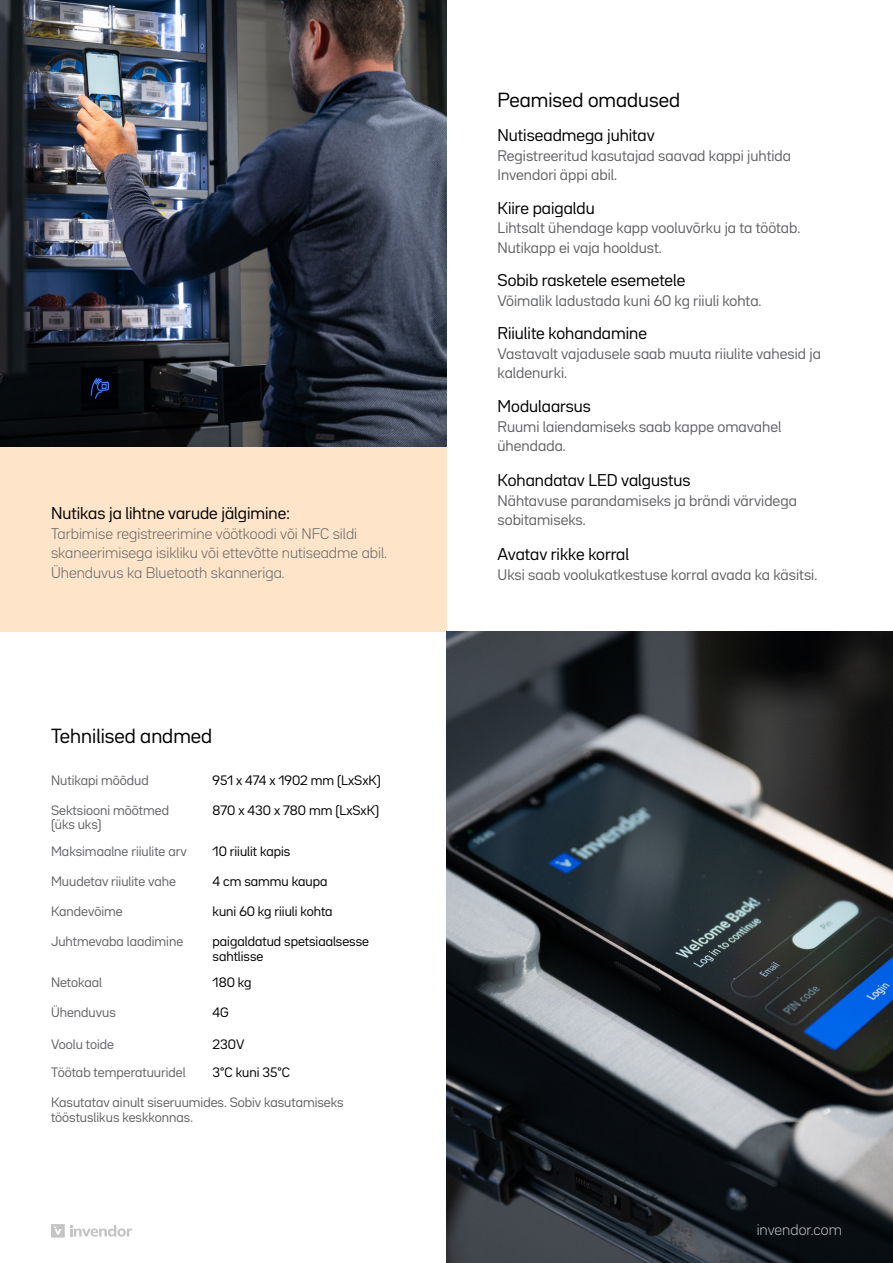
<style>
.page{position:relative;width:893px;height:1263px;background:#fff}
.page>*{position:absolute;margin:0;border:0;box-sizing:border-box;transform-origin:0 0}
.t1{font:18px "Bw Seido Raw";color:#000}
.t2{font:15px "Bw Seido Raw";color:#000}
.t3{font:13.5px/19.5px "Bw Seido Raw";color:#626366}
.t4{font:300 13.5px/19.5px "Bw Seido Raw";color:#626366}
.t5{font:300 13.5px "Bw Seido Raw";color:#c4c4c5}
.t6{font:12px/14.4px "Bw Seido Raw";color:#626366}
.t7{font:12px/14.4px "Bw Seido Raw";color:#000}
</style>
<div class="page">
<div style="left:0;top:446px;width:446px;height:185px;background:#fee4c9"></div>
<img style="left:0;top:0;width:446px;height:446px">
<img style="left:446px;top:631px;width:447px;height:632px">
<svg style="left:51px;top:1224px;width:81px;height:13px"></svg>
<p class="t2" style="left:51px;top:504px;width:240px">Nutikas ja lihtne varude jälgimine:</p>
<p class="t4" style="left:51px;top:524px;width:337px">Tarbimise registreerimine vöötkoodi või NFC sildi skaneerimisega isikliku või ettevõtte nutiseadme abil.<br>Ühenduvus ka Bluetooth skanneriga.</p>
<p class="t1" style="left:51px;top:724px;width:163px">Tehnilised andmed</p>
<p class="t6" style="left:51px;top:773px;width:99px">Nutikapi mõõdud</p>
<p class="t7" style="left:213px;top:773px;width:170px">951 x 474 x 1902 mm (LxSxK)</p>
<p class="t6" style="left:51px;top:803px;width:120px">Sektsiooni mõõtmed</p>
<p class="t6" style="left:51px;top:817px;width:52px">(üks uks)</p>
<p class="t7" style="left:213px;top:803px;width:168px">870 x 430 x 780 mm (LxSxK)</p>
<p class="t6" style="left:51px;top:844px;width:137px">Maksimaalne riiulite arv</p>
<p class="t7" style="left:213px;top:844px;width:79px">10 riiulit kapis</p>
<p class="t6" style="left:51px;top:874px;width:126px">Muudetav riiulite vahe</p>
<p class="t7" style="left:213px;top:874px;width:116px">4 cm sammu kaupa</p>
<p class="t6" style="left:51px;top:904px;width:73px">Kandevõime</p>
<p class="t7" style="left:213px;top:904px;width:122px">kuni 60 kg riiuli kohta</p>
<p class="t6" style="left:51px;top:934px;width:134px">Juhtmevaba laadimine</p>
<p class="t7" style="left:213px;top:934px;width:158px">paigaldatud spetsiaalsesse sahtlisse</p>
<p class="t6" style="left:51px;top:975px;width:53px">Netokaal</p>
<p class="t7" style="left:213px;top:975px;width:40px">180 kg</p>
<p class="t6" style="left:51px;top:1005px;width:66px">Ühenduvus</p>
<p class="t7" style="left:213px;top:1005px;width:18px">4G</p>
<p class="t6" style="left:51px;top:1037px;width:65px">Voolu toide</p>
<p class="t7" style="left:213px;top:1037px;width:33px">230V</p>
<p class="t6" style="left:51px;top:1065px;width:136px">Töötab temperatuuridel</p>
<p class="t7" style="left:213px;top:1065px;width:79px">3°C kuni 35°C</p>
<p class="t6" style="left:51px;top:1095px;width:294px">Kasutatav ainult siseruumides. Sobiv kasutamiseks tööstuslikus keskkonnas.</p>
<p class="t1" style="left:497px;top:88px;width:184px">Peamised omadused</p>
<p class="t2" style="left:497px;top:125px;width:159px">Nutiseadmega juhitav</p>
<p class="t3" style="left:497px;top:145px;width:295px">Registreeritud kasutajad saavad kappi juhtida<br>Invendori äppi abil.</p>
<p class="t2" style="left:497px;top:198px;width:99px">Kiire paigaldu</p>
<p class="t3" style="left:497px;top:218px;width:304px">Lihtsalt ühendage kapp vooluvõrku ja ta töötab.<br>Nutikapp ei vaja hooldust.</p>
<p class="t2" style="left:497px;top:271px;width:189px">Sobib rasketele esemetele</p>
<p class="t3" style="left:497px;top:291px;width:266px">Võimalik ladustada kuni 60 kg riiuli kohta.</p>
<p class="t2" style="left:497px;top:324px;width:151px">Riiulite kohandamine</p>
<p class="t3" style="left:497px;top:344px;width:325px">Vastavalt vajadusele saab muuta riiulite vahesid ja kaldenurki.</p>
<p class="t2" style="left:497px;top:396px;width:95px">Modulaarsus</p>
<p class="t3" style="left:497px;top:416px;width:285px">Ruumi laiendamiseks saab kappe omavahel ühendada.</p>
<p class="t2" style="left:497px;top:470px;width:194px">Kohandatav LED valgustus</p>
<p class="t3" style="left:497px;top:490px;width:301px">Nähtavuse parandamiseks ja brändi värvidega sobitamiseks.</p>
<p class="t2" style="left:497px;top:544px;width:133px">Avatav rikke korral</p>
<p class="t3" style="left:497px;top:565px;width:321px">Uksi saab voolukatkestuse korral avada ka käsitsi.</p>
<p class="t5" style="left:757px;top:1221px;width:87px">invendor.com</p>
</div>
